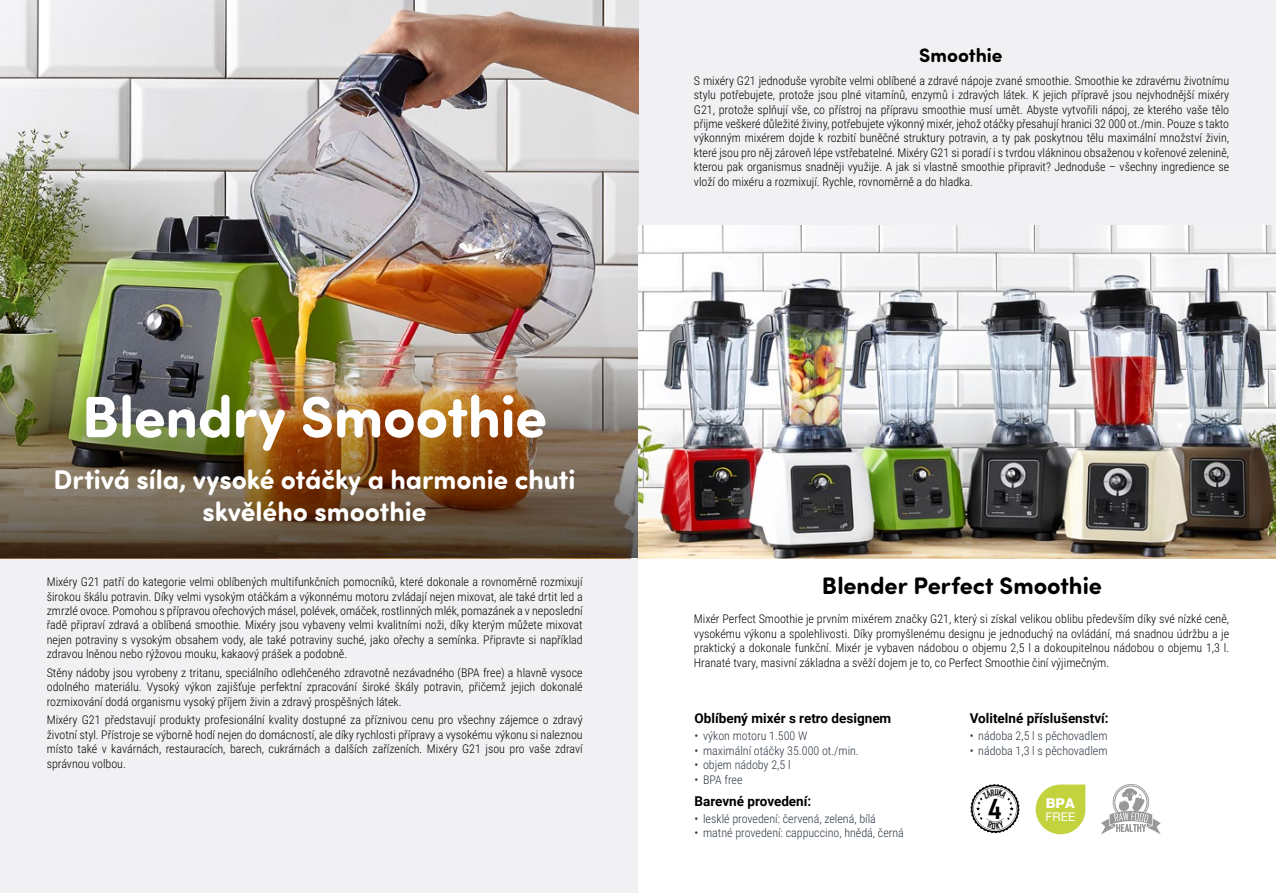
<style>
.page{position:relative;width:1276px;height:893px;background:#fff}
.page>*{position:absolute;margin:0;border:0;box-sizing:border-box;transform-origin:0 0}
.t1{font:700 58.5px "Sofia Pro Soft";letter-spacing:-.01em;color:#fff}
.t2{font:700 27px/32.4px "Sofia Pro Soft";color:#fff;text-align:center}
.t3{font:700 26.4px "Agency FB";color:#000;scale:1.12 1}
.t4{font:700 24px "Sofia Pro Soft";color:#000}
.t5{font:700 19.5px "Sofia Pro Soft";color:#000}
.t6{font:800 13.8px "Helvetica Neue LT Pro";color:#fff}
.t7{font:700 13.5px "Roboto";color:#000}
.t8{font:300 12px/14.4px "Roboto Condensed";color:#000;text-align:justify}
.t9{font:300 12px "Roboto Condensed";color:#2a3541}
.t10{font:12px "Helvetica Neue LT Pro";color:#fff}
</style>
<div class="page">
<div style="left:0;top:541px;width:638px;height:352px;background:#f1f1f4"></div>
<div style="left:639px;top:0;width:637px;height:230px;background:#f1f1f4"></div>
<img style="left:0;top:0;width:639px;height:306px">
<img style="left:0;top:306px;width:638px;height:252px">
<img style="left:638px;top:225px;width:638px;height:334px">
<svg style="left:1035px;top:784px;width:50px;height:50px"></svg>
<svg style="left:1101px;top:784px;width:59px;height:50px"></svg>
<svg style="left:970px;top:784px;width:50px;height:50px"></svg>
<h1 class="t1" style="left:82px;top:374px;width:466px">Blendry Smoothie</h1>
<h2 class="t2" style="left:53px;top:462px;width:523px">Drtivá síla, vysoké otáčky a harmonie chuti skvělého smoothie</h2>
<p class="t8" style="left:47px;top:574px;width:537px">Mixéry G21 patří do kategorie velmi oblíbených multifunkčních pomocníků, které dokonale a rovnoměrně rozmixují širokou škálu potravin. Díky velmi vysokým otáčkám a výkonnému motoru zvládají nejen mixovat, ale také drtit led a zmrzlé ovoce. Pomohou s přípravou ořechových másel, polévek, omáček, rostlinných mlék, pomazánek a v neposlední řadě připraví zdravá a oblíbená smoothie. Mixéry jsou vybaveny velmi kvalitními noži, díky kterým můžete mixovat nejen potraviny s vysokým obsahem vody, ale také potraviny suché, jako ořechy a semínka. Připravte si například zdravou lněnou nebo rýžovou mouku, kakaový prášek a podobně.</p>
<p class="t8" style="left:47px;top:665px;width:537px">Stěny nádoby jsou vyrobeny z tritanu, speciálního odlehčeného zdravotně nezávadného (BPA free) a hlavně vysoce odolného materiálu. Vysoký výkon zajišťuje perfektní zpracování široké škály potravin, přičemž jejich dokonalé rozmixování dodá organismu vysoký příjem živin a zdravý prospěšných látek.</p>
<p class="t8" style="left:47px;top:712px;width:537px">Mixéry G21 představují produkty profesionální kvality dostupné za příznivou cenu pro všechny zájemce o zdravý životní styl. Přístroje se výborně hodí nejen do domácností, ale díky rychlosti přípravy a vysokému výkonu si naleznou místo také v kavárnách, restauracích, barech, cukrárnách a dalších zařízeních. Mixéry G21 jsou pro vaše zdraví správnou volbou.</p>
<h3 class="t5" style="left:919px;top:41px;width:85px">Smoothie</h3>
<p class="t8" style="left:694px;top:73px;width:537px">S mixéry G21 jednoduše vyrobíte velmi oblíbené a zdravé nápoje zvané smoothie. Smoothie ke zdravému životnímu stylu potřebujete, protože jsou plné vitamínů, enzymů i zdravých látek. K jejich přípravě jsou nejvhodnější mixéry G21, protože splňují vše, co přístroj na přípravu smoothie musí umět. Abyste vytvořili nápoj, ze kterého vaše tělo přijme veškeré důležité živiny, potřebujete výkonný mixér, jehož otáčky přesahují hranici 32 000 ot./min. Pouze s takto výkonným mixérem dojde k rozbití buněčné struktury potravin, a ty pak poskytnou tělu maximální množství živin, které jsou pro něj zároveň lépe vstřebatelné. Mixéry G21 si poradí i s tvrdou vlákninou obsaženou v kořenové zelenině, kterou pak organismus snadněji využije. A jak si vlastně smoothie připravit? Jednoduše – všechny ingredience se vloží do mixéru a rozmixují. Rychle, rovnoměrně a do hladka.</p>
<h3 class="t4" style="left:822px;top:568px;width:281px">Blender Perfect Smoothie</h3>
<p class="t8" style="left:694px;top:612px;width:537px">Mixér Perfect Smoothie je prvním mixérem značky G21, který si získal velikou oblibu především díky své nízké ceně, vysokému výkonu a spolehlivosti. Díky promyšlenému designu je jednoduchý na ovládání, má snadnou údržbu a je praktický a dokonale funkční. Mixér je vybaven nádobou o objemu 2,5 l a dokoupitelnou nádobou o objemu 1,3 l.<br>Hranaté tvary, masivní základna a svěží dojem je to, co Perfect Smoothie činí výjimečným.</p>
<p class="t7" style="left:694px;top:709px;width:198px">Oblíbený mixér s retro designem</p>
<p class="t9" style="left:694px;top:728px;width:114px">• výkon motoru 1.500 W</p>
<p class="t9" style="left:694px;top:742px;width:166px">• maximální otáčky 35.000 ot./min.</p>
<p class="t9" style="left:694px;top:756px;width:97px">• objem nádoby 2,5 l</p>
<p class="t9" style="left:694px;top:771px;width:49px">• BPA free</p>
<p class="t7" style="left:694px;top:791px;width:118px">Barevné provedení:</p>
<p class="t9" style="left:694px;top:810px;width:183px">• lesklé provedení: červená, zelená, bílá</p>
<p class="t9" style="left:694px;top:824px;width:211px">• matné provedení: cappuccino, hnědá, černá</p>
<p class="t7" style="left:969px;top:709px;width:140px">Volitelné příslušenství:</p>
<p class="t9" style="left:969px;top:728px;width:139px">• nádoba 2,5 l s pěchovadlem</p>
<p class="t9" style="left:969px;top:742px;width:139px">• nádoba 1,3 l s pěchovadlem</p>
<h3 class="t3" style="left:988px;top:792px;width:13px">4</h3>
<p class="t6" style="left:1045px;top:795px;width:30px">BPA</p>
<p class="t10" style="left:1045px;top:809px;width:31px">FREE</p>
</div>
